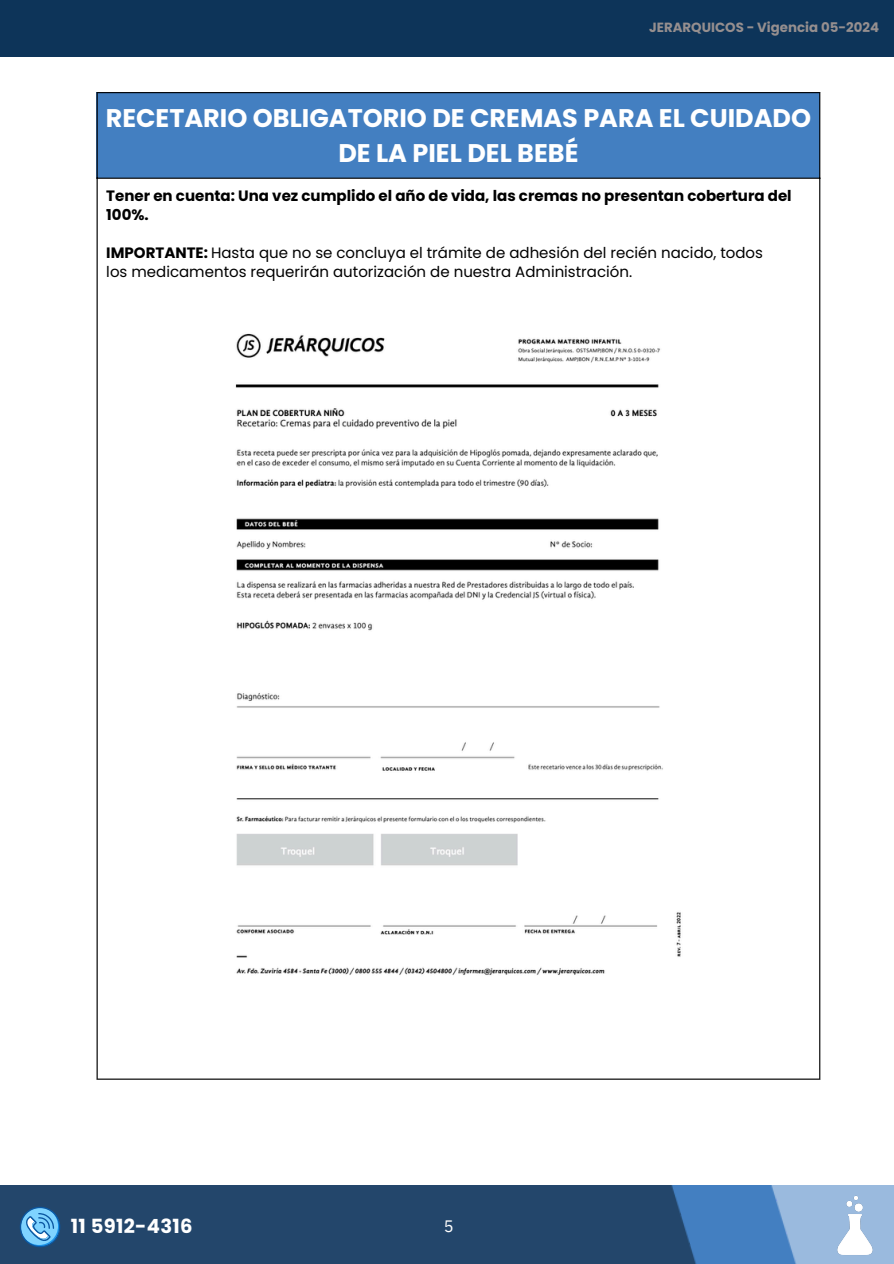
<style>
.page{position:relative;width:894px;height:1264px;background:#fff}
.page>*{position:absolute;margin:0;border:0;box-sizing:border-box;transform-origin:0 0}
.t1{font:700 25.5px/34.8px "Poppins";color:#fff;text-align:center}
.t2{font:700 19.5px "Poppins";letter-spacing:.02em;color:#fff}
.t3{font:16.5px "IBM Plex Sans";color:#fff}
.t4{font:15px/19.2px "Poppins";color:#000}
.t5{font:700 15px/19.2px "Poppins";color:#000}
.t6{font:700 13.35px "Poppins";color:#968f8f}
.s1{font-weight:700}
</style>
<div class="page">
<div style="left:0;top:0;width:893px;height:56px;background:#0d3459"></div>
<img style="left:700px;top:1185px;width:100px;height:78px">
<div style="left:0;top:1185px;width:700px;height:78px;background:#23466b"></div>
<img style="left:818px;top:1192px;width:72px;height:70px">
<svg style="left:20px;top:1206px;width:40px;height:41px;background:#579bca"></svg>
<div style="left:97px;top:92px;width:722px;height:86px;background:#437fc1"></div>
<hr style="left:96px;top:93px;width:2px;height:985px;background:#000">
<hr style="left:819px;top:93px;width:1px;height:985px;background:#000">
<hr style="left:96px;top:92px;width:724px;height:1px;background:#000">
<hr style="left:96px;top:178px;width:724px;height:1px;background:#000">
<hr style="left:96px;top:1078px;width:724px;height:1px;background:#000">
<img style="left:235px;top:333px;width:446px;height:642px">
<p class="t6" style="left:649px;top:18px;width:231px">JERARQUICOS - Vigencia 05-2024</p>
<h3 class="t1" style="left:106px;top:101px;width:706px">RECETARIO OBLIGATORIO DE CREMAS PARA EL CUIDADO<br>DE LA PIEL DEL BEBÉ</h3>
<h1 class="t5" style="left:106px;top:186px;width:686px">Tener en cuenta: Una vez cumplido el año de vida, las cremas no presentan cobertura del<br>100%.</h1>
<p class="t4" style="left:106px;top:243px;width:658px"><span class="s1">IMPORTANTE:</span> Hasta que no se concluya el trámite de adhesión del recién nacido, todos los medicamentos requerirán autorización de nuestra Administración.</p>
<p class="t2" style="left:71px;top:1212px;width:123px">11 5912-4316</p>
<p class="t3" style="left:444px;top:1214px;width:11px">5</p>
</div>
